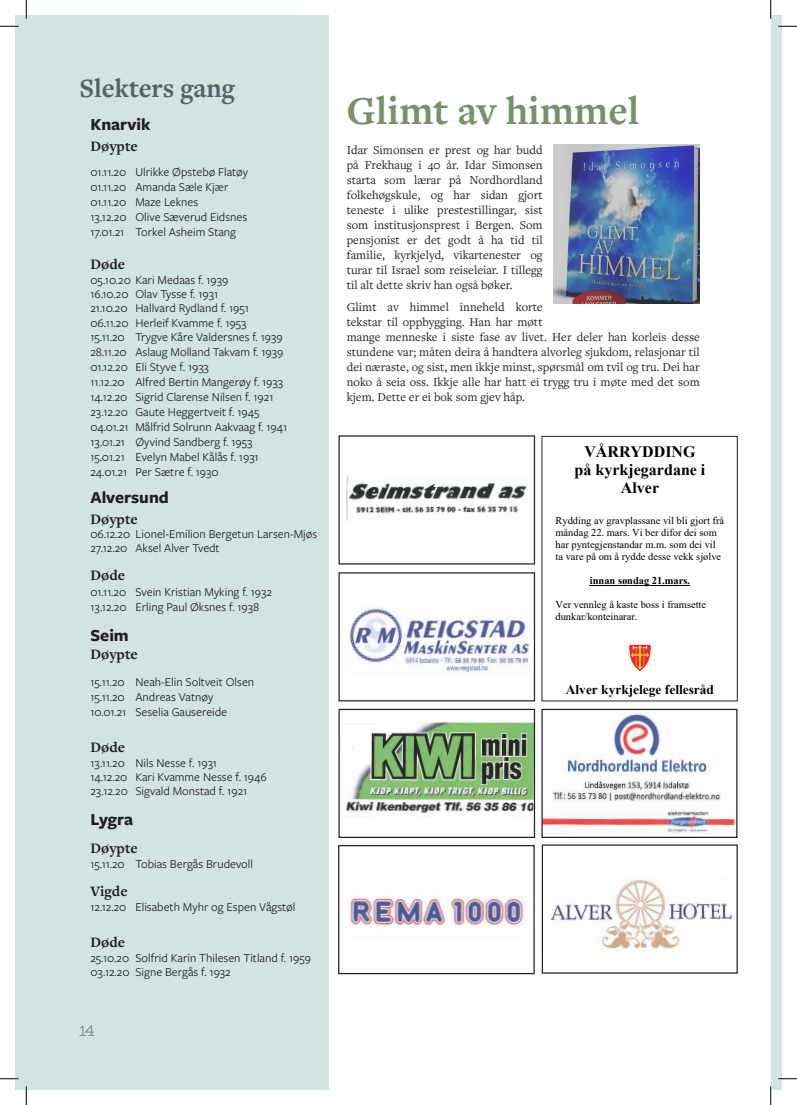
<style>
.page{position:relative;width:797px;height:1105px;background:#fff}
.page>*{position:absolute;margin:0;border:0;box-sizing:border-box;transform-origin:0 0}
.Artikkel_tittel{font:700 41.25px "Freight Text Pro";color:#77916a}
.Slekters_gang_TITTEL{font:700 27.5px "Freight Text Pro";color:#516366}
.slektersgang_KIRKEti{font:700 17.5px "Freight Sans Pro";color:#231f20}
.t1{font:700 16px/18.4px "Times New Roman";color:#000;text-align:center}
.Døypte_gravlagt_vigd{font:700 15px "Freight Text Pro";color:#231f20}
.slektersgang_KIRKEti-2{font:700 15px "Freight Text Pro";color:#231f20}
.t2{font:700 13.38px "Times New Roman";color:#000}
.Brødtekst{font:12.5px/15px "Freight Text Pro";color:#231f20;text-align:justify}
.Bildetekst{font:12.5px "Freight Sans Pro";color:#231f20}
.Døypte_gravlagt_vigd-2{font:12.5px/14.4px "Freight Sans Pro";color:#231f20}
.slektersgang_KIRKEti-3{font:12.5px "Freight Sans Pro";color:#231f20}
.t3{font:12.5px "Maritime Champion";color:#516366}
.t4{font:10.5px/12px "Times New Roman";color:#000}
.t5{font:700 10.5px "Times New Roman";color:#000}
</style>
<div class="page">
<div style="left:16px;top:16px;width:313px;height:1073px;background:#d2e4e2"></div>
<div style="left:338px;top:435px;width:197px;height:129px;border:1px solid #231f20"></div>
<img style="left:346px;top:475px;width:181px;height:46px">
<div style="left:338px;top:572px;width:197px;height:129px;border:1px solid #231f20"></div>
<img style="left:348px;top:607px;width:182px;height:65px">
<img style="left:550px;top:879px;width:183px;height:70px">
<img style="left:347px;top:896px;width:177px;height:31px">
<div style="left:338px;top:845px;width:196px;height:129px;border:1px solid #231f20"></div>
<img style="left:346px;top:722px;width:187px;height:91px">
<div style="left:338px;top:709px;width:197px;height:129px;border:1px solid #231f20"></div>
<img style="left:543px;top:714px;width:192px;height:120px">
<div style="left:541px;top:709px;width:196px;height:129px;border:1px solid #231f20"></div>
<img style="left:553px;top:145px;width:146px;height:158px">
<hr style="left:590px;top:585px;width:100px;height:1px;background:#000">
<img style="left:629px;top:644px;width:22px;height:27px">
<svg style="left:0;top:25px;width:19px;height:2px"></svg>
<svg style="left:0;top:1078px;width:19px;height:1px"></svg>
<svg style="left:25px;top:0;width:2px;height:19px"></svg>
<svg style="left:25px;top:1086px;width:2px;height:19px"></svg>
<svg style="left:770px;top:0;width:27px;height:1105px"></svg>
<p class="Slekters_gang_TITTEL" style="left:79px;top:70px;width:157px">Slekters gang</p>
<p class="slektersgang_KIRKEti" style="left:90px;top:112px;width:61px">Knarvik</p>
<p class="Døypte_gravlagt_vigd" style="left:90px;top:136px;width:49px">Døypte</p>
<p class="Bildetekst" style="left:90px;top:164px;width:159px">01.11.20 Ulrikke Øpstebø Flatøy</p>
<p class="Bildetekst" style="left:90px;top:179px;width:140px">01.11.20 Amanda Sæle Kjær</p>
<p class="Bildetekst" style="left:90px;top:194px;width:109px">01.11.20 Maze Leknes</p>
<p class="Bildetekst" style="left:90px;top:209px;width:158px">13.12.20 Olive Sæverud Eidsnes</p>
<p class="Bildetekst" style="left:90px;top:224px;width:147px">17.01.21 Torkel Asheim Stang</p>
<p class="Døypte_gravlagt_vigd" style="left:90px;top:254px;width:36px">Døde</p>
<p class="Døypte_gravlagt_vigd-2" style="left:90px;top:272px;width:160px">05.10.20 Kari Medaas f. 1939<br>16.10.20 Olav Tysse f. 1931<br>21.10.20 Hallvard Rydland f. 1951<br>06.11.20 Herleif Kvamme f. 1953</p>
<p class="Bildetekst" style="left:90px;top:329px;width:194px">15.11.20 Trygve Kåre Valdersnes f. 1939</p>
<p class="Bildetekst" style="left:90px;top:344px;width:194px">28.11.20 Aslaug Molland Takvam f. 1939</p>
<p class="Bildetekst" style="left:90px;top:359px;width:120px">01.12.20 Eli Styve f. 1933</p>
<p class="Bildetekst" style="left:90px;top:374px;width:194px">11.12.20 Alfred Bertin Mangerøy f. 1933</p>
<p class="Bildetekst" style="left:90px;top:389px;width:184px">14.12.20 Sigrid Clarense Nilsen f. 1921</p>
<p class="Bildetekst" style="left:90px;top:404px;width:170px">23.12.20 Gaute Heggertveit f. 1945</p>
<p class="Bildetekst" style="left:90px;top:419px;width:198px">04.01.21 Målfrid Solrunn Aakvaag f. 1941</p>
<p class="Bildetekst" style="left:90px;top:434px;width:163px">13.01.21 Øyvind Sandberg f. 1953</p>
<p class="Bildetekst" style="left:90px;top:449px;width:170px">15.01.21 Evelyn Mabel Kålås f. 1931</p>
<p class="Bildetekst" style="left:90px;top:464px;width:130px">24.01.21 Per Sætre f. 1930</p>
<p class="slektersgang_KIRKEti" style="left:90px;top:485px;width:80px">Alversund</p>
<p class="Døypte_gravlagt_vigd" style="left:90px;top:509px;width:49px">Døypte</p>
<p class="Døypte_gravlagt_vigd-2" style="left:90px;top:526px;width:228px">06.12.20 Lionel-Emilion Bergetun Larsen-Mjøs<br>27.12.20 Aksel Alver Tvedt</p>
<p class="Døypte_gravlagt_vigd" style="left:90px;top:566px;width:36px">Døde</p>
<p class="Bildetekst" style="left:90px;top:584px;width:183px">01.11.20 Svein Kristian Myking f. 1932</p>
<p class="Bildetekst" style="left:90px;top:599px;width:170px">13.12.20 Erling Paul Øksnes f. 1938</p>
<p class="slektersgang_KIRKEti" style="left:90px;top:623px;width:40px">Seim</p>
<p class="Døypte_gravlagt_vigd" style="left:90px;top:644px;width:49px">Døypte</p>
<p class="Bildetekst" style="left:90px;top:674px;width:165px">15.11.20 Neah-Elin Soltveit Olsen</p>
<p class="Bildetekst" style="left:90px;top:689px;width:124px">15.11.20 Andreas Vatnøy</p>
<p class="Bildetekst" style="left:90px;top:704px;width:138px">10.01.21 Seselia Gausereide</p>
<p class="Døypte_gravlagt_vigd" style="left:90px;top:737px;width:36px">Døde</p>
<p class="Døypte_gravlagt_vigd-2" style="left:90px;top:755px;width:178px">13.11.20 Nils Nesse f. 1931<br>14.12.20 Kari Kvamme Nesse f. 1946<br>23.12.20 Sigvald Monstad f. 1921</p>
<p class="slektersgang_KIRKEti" style="left:90px;top:807px;width:44px">Lygra</p>
<p class="slektersgang_KIRKEti-2" style="left:90px;top:838px;width:49px">Døypte</p>
<p class="slektersgang_KIRKEti-3" style="left:90px;top:855px;width:164px">15.11.20 Tobias Bergås Brudevoll</p>
<p class="slektersgang_KIRKEti-2" style="left:90px;top:881px;width:39px">Vigde</p>
<p class="Bildetekst" style="left:90px;top:899px;width:206px">12.12.20 Elisabeth Myhr og Espen Vågstøl</p>
<p class="Døypte_gravlagt_vigd" style="left:90px;top:932px;width:36px">Døde</p>
<p class="Døypte_gravlagt_vigd-2" style="left:90px;top:950px;width:222px">25.10.20 Solfrid Karin Thilesen Titland f. 1959<br>03.12.20 Signe Bergås f. 1932</p>
<p class="t3" style="left:79px;top:1021px;width:17px">14</p>
<p class="Artikkel_tittel" style="left:346px;top:83px;width:294px">Glimt av himmel</p>
<p class="Brødtekst" style="left:347px;top:142px;width:197px">Idar Simonsen er prest og har budd på Frekhaug i 40 år. Idar Simonsen starta som lærar på Nordhordland folkehøgskule, og har sidan gjort teneste i ulike prestestillingar, sist som institusjonsprest i Bergen. Som pensjonist er det godt å ha tid til familie, kyrkjelyd, vikartenester og turar til Israel som reiseleiar. I tillegg til alt dette skriv han også bøker.</p>
<p class="Brødtekst" style="left:347px;top:299px;width:354px;text-align:left">Glimt av himmel inneheld korte<br>tekstar til oppbygging. Han har møtt<br>mange menneske i siste fase av livet. Her deler han korleis desse stundene var; måten deira å handtera alvorleg sjukdom, relasjonar til dei næraste, og sist, men ikkje minst, spørsmål om tvil og tru. Dei har noko å seia oss. Ikkje alle har hatt ei trygg tru i møte med det som kjem. Dette er ei bok som gjev håp.</p>
<p class="t1" style="left:574px;top:441px;width:132px">VÅRRYDDING på kyrkjegardane i<br>Alver</p>
<p class="t4" style="left:555px;top:514px;width:170px">Rydding av gravplassane vil bli gjort frå måndag 22. mars. Vi ber difor dei som har pyntegjenstandar m.m. som dei vil ta vare på om å rydde desse vekk sjølve</p>
<p class="t5" style="left:590px;top:572px;width:102px">innan søndag 21.mars.</p>
<p class="t4" style="left:555px;top:598px;width:152px">Ver vennleg å kaste boss i framsette dunkar/konteinarar.</p>
<p class="t2" style="left:566px;top:680px;width:150px">Alver kyrkjelege fellesråd</p>
</div>
